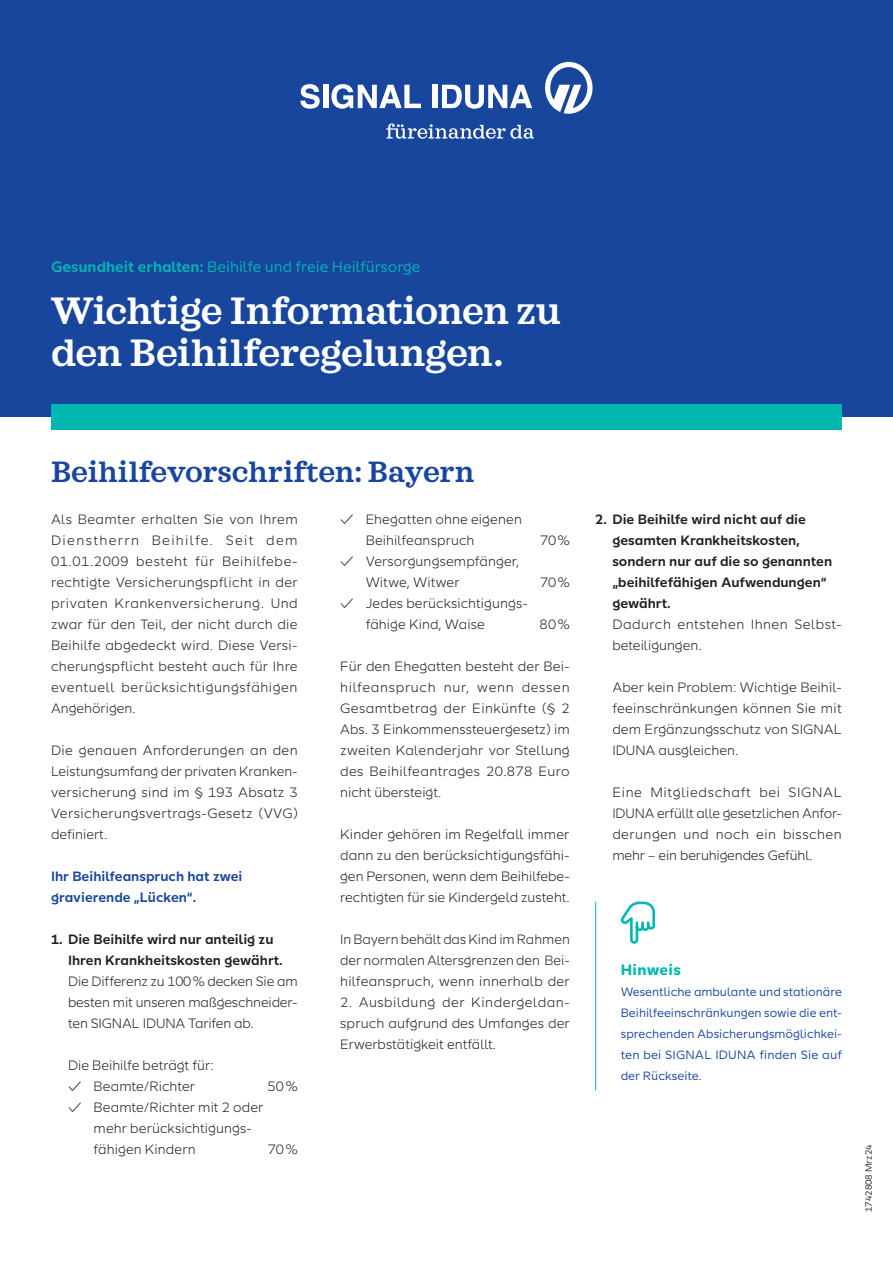
<style>
.page{position:relative;width:893px;height:1263px;background:#fff}
.page>*{position:absolute;margin:0;border:0;box-sizing:border-box;transform-origin:0 0}
.t1{font:600 39px/42px "SI Serif";letter-spacing:-.01em;color:#fff}
.t2{font:600 30px "SI Serif";color:#18469d}
.t3{font:15px "SI Sans";color:#00b8af}
.t4{font:700 15px "SI Sans";letter-spacing:.02em;color:#00b8af}
.t5{font:300 13.5px/21px "SI Sans";letter-spacing:.005em;color:#231f20;text-align:justify}
.t6{font:600 13.5px/21px "SI Sans";color:#231f20}
.t7{font:600 13.5px/21px "SI Sans";color:#18469d}
.t8{font:300 13.5px/21px "SI Sans";letter-spacing:.035em;color:#231f20}
.t9{font:12px/21px "SI Sans";color:#18469d;text-align:justify}
.t10{font:9px "SI Sans";color:#231f20}
.s1{font-weight:600}
.s2{font-family:"SI Sans Cn"}
</style>
<div class="page">
<div style="left:0;top:0;width:893px;height:417px;background:#18469d"></div>
<div style="left:51px;top:404px;width:791px;height:25px;background:#00b8af"></div>
<svg style="left:620px;top:901px;width:36px;height:43px"></svg>
<hr style="left:595px;top:902px;width:1px;height:189px;background:#00b8af">
<svg style="left:300px;top:84px;width:20px;height:25px"></svg>
<div style="left:323px;top:85px;width:5px;height:23px;background:#fff"></div>
<svg style="left:331px;top:84px;width:90px;height:25px"></svg>
<div style="left:432px;top:85px;width:5px;height:23px;background:#fff"></div>
<svg style="left:442px;top:85px;width:90px;height:24px"></svg>
<svg style="left:545px;top:62px;width:48px;height:52px"></svg>
<svg style="left:386px;top:123px;width:148px;height:16px"></svg>
<p class="t3" style="left:51px;top:256px;width:371px"><span class="s1">Gesundheit erhalten:</span> Beihilfe und freie Heilfürsorge</p>
<h1 class="t1" style="left:51px;top:290px;width:512px">Wichtige Informationen zu den Beihilferegelungen.</h1>
<h2 class="t2" style="left:51px;top:453px;width:425px">Beihilfevorschriften: Bayern</h2>
<p class="t5" style="left:51px;top:507px;width:248px">Als Beamter erhalten Sie von Ihrem Dienstherrn Beihilfe. Seit dem 01.01.2009 besteht für Beihilfebe&shy;rechtigte Versicherungspflicht in der privaten Krankenversicherung. Und zwar für den Teil, der nicht durch die Beihilfe abgedeckt wird. Diese Versi&shy;cherungspflicht besteht auch für Ihre eventuell berücksichtigungsfähigen Angehörigen.</p>
<p class="t5" style="left:51px;top:738px;width:248px;text-align:left">Die genauen Anforderungen an den<br>Leistungsumfang der privaten Kranken-- versicherung sind im § 193 Absatz 3<br>Versicherungsvertrags-Gesetz (VVG) definiert.</p>
<p class="t7" style="left:51px;top:864px;width:193px">Ihr Beihilfeanspruch hat zwei gravierende „Lücken“.</p>
<p class="t6" style="left:68px;top:927px;width:216px;text-indent:-17px">1. Die Beihilfe wird nur anteilig zu<br>Ihren Krankheitskosten gewährt.</p>
<p class="t5" style="left:68px;top:969px;width:231px">Die Differenz zu 100% decken Sie am besten mit unseren maßgeschneider&shy;ten SIGNAL IDUNA Tarifen ab.</p>
<p class="t5" style="left:68px;top:1053px;width:147px">Die Beihilfe beträgt für:</p>
<p class="t5" style="left:68px;top:1074px;width:129px"><span class="s2">✓</span> Beamte/Richter</p>
<p class="t5" style="left:268px;top:1074px;width:32px">50%</p>
<p class="t5" style="left:94px;top:1095px;width:171px;text-align:left;text-indent:-26px"><span class="s2">✓</span> Beamte/Richter mit 2 oder mehr berücksichtigungs&shy;fähigen Kindern</p>
<p class="t5" style="left:268px;top:1137px;width:31px">70%</p>
<p class="t5" style="left:366px;top:507px;width:158px;text-indent:-26px"><span class="s2">✓</span> Ehegatten ohne eigenen<br>Beihilfeanspruch</p>
<p class="t5" style="left:366px;top:549px;width:155px;text-indent:-26px"><span class="s2">✓</span> Versorgungsempfänger,<br>Witwe, Witwer</p>
<p class="t5" style="left:540px;top:528px;width:31px">70%</p>
<p class="t5" style="left:540px;top:570px;width:31px">70%</p>
<p class="t5" style="left:366px;top:591px;width:164px;text-indent:-26px"><span class="s2">✓</span> Jedes berücksichtigungs&shy;fähige Kind, Waise</p>
<p class="t5" style="left:540px;top:612px;width:32px">80%</p>
<p class="t5" style="left:340px;top:654px;width:231px">Für den Ehegatten besteht der Bei&shy;hilfeanspruch nur, wenn dessen Gesamtbetrag der Einkünfte (§ 2<br>Abs. 3 Einkommenssteuergesetz) im zweiten Kalenderjahr vor Stellung des Beihilfeantrages 20.878 Euro nicht übersteigt.</p>
<p class="t5" style="left:340px;top:822px;width:231px">Kinder gehören im Regelfall immer dann zu den berücksichtigungsfähi&shy;gen Personen, wenn dem Beihilfebe&shy;rechtigten für sie Kindergeld zusteht.</p>
<p class="t5" style="left:340px;top:927px;width:231px">In Bayern behält das Kind im Rahmen der normalen Altersgrenzen den Bei&shy;hilfeanspruch, wenn innerhalb der</p>
<p class="t5" style="left:340px;top:990px;width:231px">2. Ausbildung der Kindergeldan&shy;spruch aufgrund des Umfanges der Erwerbstätigkeit entfällt.</p>
<p class="t6" style="left:612px;top:507px;width:221px;text-indent:-17px">2. Die Beihilfe wird nicht auf die gesamten Krankheitskosten, sondern nur auf die so genannten „beihilfefähigen Aufwendungen“ gewährt.</p>
<p class="t8" style="left:612px;top:612px;width:231px">Dadurch entstehen Ihnen Selbst&shy;beteiligungen.</p>
<p class="t5" style="left:612px;top:675px;width:231px">Aber kein Problem: Wichtige Beihil&shy;feeinschränkungen können Sie mit dem Ergänzungsschutz von SIGNAL IDUNA ausgleichen.</p>
<p class="t5" style="left:612px;top:780px;width:231px">Eine Mitgliedschaft bei SIGNAL IDUNA erfüllt alle gesetzlichen Anfor&shy;derungen und noch ein bisschen mehr – ein beruhigendes Gefühl.</p>
<p class="t4" style="left:621px;top:958px;width:62px">Hinweis</p>
<p class="t9" style="left:621px;top:981px;width:223px">Wesentliche ambulante und stationäre Beihilfeeinschränkungen sowie die ent&shy;sprechenden Absicherungsmöglichkei&shy;ten bei SIGNAL IDUNA finden Sie auf der Rückseite.</p>
<p class="t10" style="left:862px;top:1212px;width:69px;rotate:-90deg">1742808 Mrz24</p>
</div>
